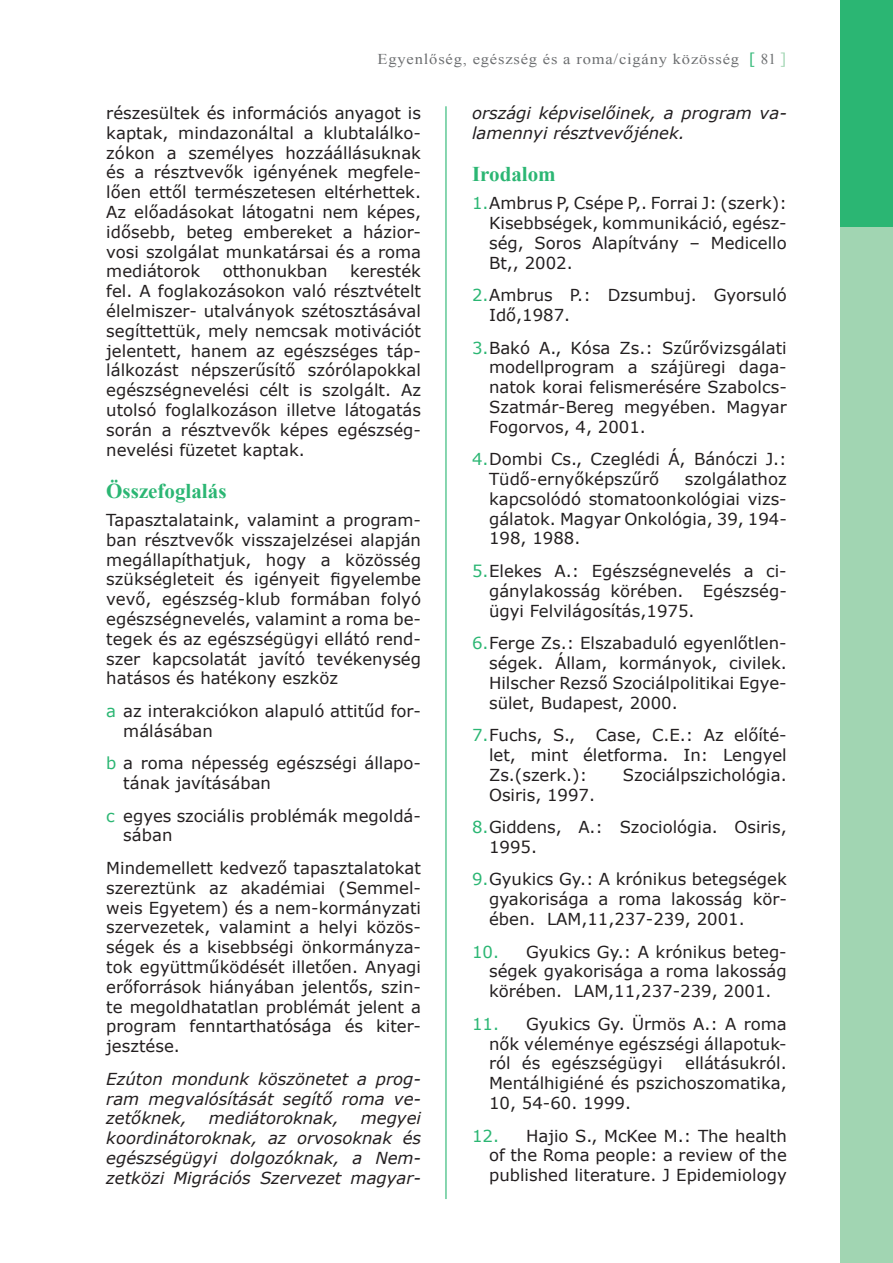
<style>
.page{position:relative;width:893px;height:1263px;background:#fff}
.page>*{position:absolute;margin:0;border:0;box-sizing:border-box;transform-origin:0 0}
.t1{font:700 21px "Times New Roman";color:#2bb673}
.t2{font:16.5px/19.8px "Verdana";color:#231f20;text-align:justify}
.t3{font:italic 16.5px/19.8px "Verdana";color:#231f20;text-align:justify}
.t4{font:15px "Times New Roman";letter-spacing:.05em;color:#6c6e70;scale:1.1 1}
.s1{font-family:"Verdana";color:#2bb673}
.s2{font-family:"Verdana";color:#a1d5b2}
.s3{color:#2bb673}
</style>
<div class="page">
<hr style="left:445px;top:106px;width:1px;height:1093px;background:#2bb673">
<div style="left:840px;top:0;width:53px;height:227px;background:#2bb673"></div>
<div style="left:840px;top:227px;width:53px;height:1036px;background:#a1d5b2"></div>
<p class="t4" style="left:378px;top:50px;width:373px">Egyenlőség, egészség és a roma/cigány közösség <span class="s1">[</span> 81 <span class="s2">]</span></p>
<p class="t2" style="left:106px;top:102px;width:316px">részesültek és információs anyagot is kaptak, mindazonáltal a klubtalálko&shy;zókon a személyes hozzáállásuknak és a résztvevők igényének megfele&shy;lően ettől természetesen eltérhettek.<br>Az előadásokat látogatni nem képes, idősebb, beteg embereket a házior&shy;vosi szolgálat munkatársai és a roma mediátorok</p>
<p class="t3" style="left:472px;top:102px;width:316px">országi képviselőinek, a program va&shy;lamennyi résztvevőjének.</p>
<p class="t1" style="left:472px;top:162px;width:85px">Irodalom</p>
<p class="t2" style="left:489px;top:193px;width:299px;text-indent:-17px"><span class="s3">1.</span> Ambrus P, Csépe P,. Forrai J: (szerk):<br>Kisebbségek, kommunikáció, egész&shy;ség, Soros Alapítvány – Medicello Bt,, 2002.</p>
<p class="t2" style="left:489px;top:285px;width:299px;text-indent:-17px"><span class="s3">2.</span> Ambrus P.: Dzsumbuj. Gyorsuló<br>Idő,1987.</p>
<p class="t2" style="left:489px;top:337px;width:299px;text-indent:-17px"><span class="s3">3.</span> Bakó A., Kósa Zs.: Szűrővizsgálati modellprogram a szájüregi daga&shy;natok korai felismerésére Szabolcs-Szatmár-Bereg megyében. Magyar Fogorvos, 4, 2001.</p>
<p class="t2" style="left:489px;top:449px;width:299px;text-indent:-17px"><span class="s3">4.</span> Dombi Cs., Czeglédi Á, Bánóczi J.:<br>Tüdő-ernyőképszűrő</p>
<p class="t2" style="left:106px;top:261px;width:316px;text-indent:244px">keresték fel. A foglakozásokon való résztvételt élelmiszer- utalványok szétosztásával segíttettük, mely nemcsak motivációt jelentett, hanem az egészséges táp&shy;lálkozást népszerűsítő szórólapokkal egészségnevelési célt is szolgált. Az utolsó foglalkozáson illetve látogatás során a résztvevők képes egészség&shy;nevelési füzetet kaptak.</p>
<p class="t1" style="left:106px;top:479px;width:122px">Összefoglalás</p>
<p class="t2" style="left:106px;top:510px;width:316px">Tapasztalataink, valamint a program&shy;ban résztvevők visszajelzései alapján megállapíthatjuk, hogy a közösség szükségleteit és igényeit figyelembe vevő, egészség-klub formában folyó egészségnevelés, valamint a roma be&shy;tegek és az egészségügyi ellátó rend&shy;szer kapcsolatát javító tevékenység hatásos és hatékony eszköz</p>
<p class="t2" style="left:123px;top:701px;width:299px;text-indent:-17px"><span class="s3">a</span> az interakciókon alapuló attitűd for&shy;málásában</p>
<p class="t2" style="left:123px;top:753px;width:299px;text-indent:-17px"><span class="s3">b</span> a roma népesség egészségi állapo&shy;tának javításában</p>
<p class="t2" style="left:123px;top:805px;width:299px;text-indent:-17px"><span class="s3">c</span> egyes szociális problémák megoldá&shy;sában</p>
<p class="t2" style="left:106px;top:858px;width:316px">Mindemellett kedvező tapasztalatokat szereztünk az akadémiai (Semmel&shy;weis Egyetem) és a nem-kormányzati szervezetek, valamint a helyi közös&shy;ségek és a kisebbségi önkormányza&shy;tok együttműködését illetően. Anyagi erőforrások hiányában jelentős, szin&shy;te megoldhatatlan problémát jelent a program fenntarthatósága és kiter&shy;jesztése.</p>
<p class="t3" style="left:106px;top:1068px;width:316px">Ezúton mondunk köszönetet a prog&shy;ram megvalósítását segítő roma ve&shy;zetőknek,</p>
<p class="t2" style="left:223px;top:261px;width:106px">otthonukban</p>
<p class="t2" style="left:489px;top:469px;width:299px;text-indent:196px">szolgálathoz kapcsolódó stomatoonkológiai vizs&shy;gálatok. Magyar Onkológia, 39, 194- 198, 1988.</p>
<p class="t2" style="left:489px;top:561px;width:299px;text-indent:-17px"><span class="s3">5.</span> Elekes A.: Egészségnevelés a ci&shy;gánylakosság körében. Egészség&shy;ügyi Felvilágosítás,1975.</p>
<p class="t2" style="left:489px;top:633px;width:299px;text-indent:-17px"><span class="s3">6.</span> Ferge Zs.: Elszabaduló egyenlőtlen&shy;ségek. Állam, kormányok, civilek.<br>Hilscher Rezső Szociálpolitikai Egye&shy;sület, Budapest, 2000.</p>
<p class="t2" style="left:472px;top:725px;width:105px"><span class="s3">7.</span> Fuchs, S.,</p>
<p class="t2" style="left:489px;top:725px;width:299px;text-indent:107px">Case, C.E.: Az előíté&shy;let, mint életforma. In: Lengyel Zs.(szerk.):</p>
<p class="t2" style="left:623px;top:764px;width:165px">Szociálpszichológia.</p>
<p class="t2" style="left:489px;top:784px;width:108px">Osiris, 1997.</p>
<p class="t2" style="left:489px;top:817px;width:299px;text-indent:-17px"><span class="s3">8.</span> Giddens, A.: Szociológia. Osiris,<br>1995.</p>
<p class="t2" style="left:489px;top:869px;width:299px;text-indent:-17px"><span class="s3">9.</span> Gyukics Gy.: A krónikus betegségek gyakorisága a roma lakosság kör&shy;ében. LAM,11,237-239, 2001.</p>
<p class="t2" style="left:489px;top:941px;width:299px;text-indent:-17px"><span class="s3">10.</span> Gyukics Gy.: A krónikus beteg&shy;ségek gyakorisága a roma lakosság körében. LAM,11,237-239, 2001.</p>
<p class="t2" style="left:489px;top:1013px;width:299px;text-indent:-17px"><span class="s3">11.</span> Gyukics Gy. Ürmös A.: A roma nők véleménye egészségi állapotuk&shy;ról és egészségügyi</p>
<p class="t2" style="left:489px;top:1053px;width:299px;text-indent:196px">ellátásukról.<br>Mentálhigiéné és pszichoszomatika, 10, 54-60. 1999.</p>
<p class="t2" style="left:489px;top:1125px;width:299px;text-indent:-17px"><span class="s3">12.</span> Hajio S., McKee M.: The health of the Roma people: a review of the published literature. J Epidemiology</p>
<p class="t3" style="left:209px;top:1108px;width:131px">mediátoroknak,</p>
<p class="t3" style="left:106px;top:1108px;width:316px;text-indent:254px">megyei koordinátoroknak, az orvosoknak és egészségügyi dolgozóknak, a Nem&shy;zetközi Migrációs Szervezet magyar-</p>
</div>
